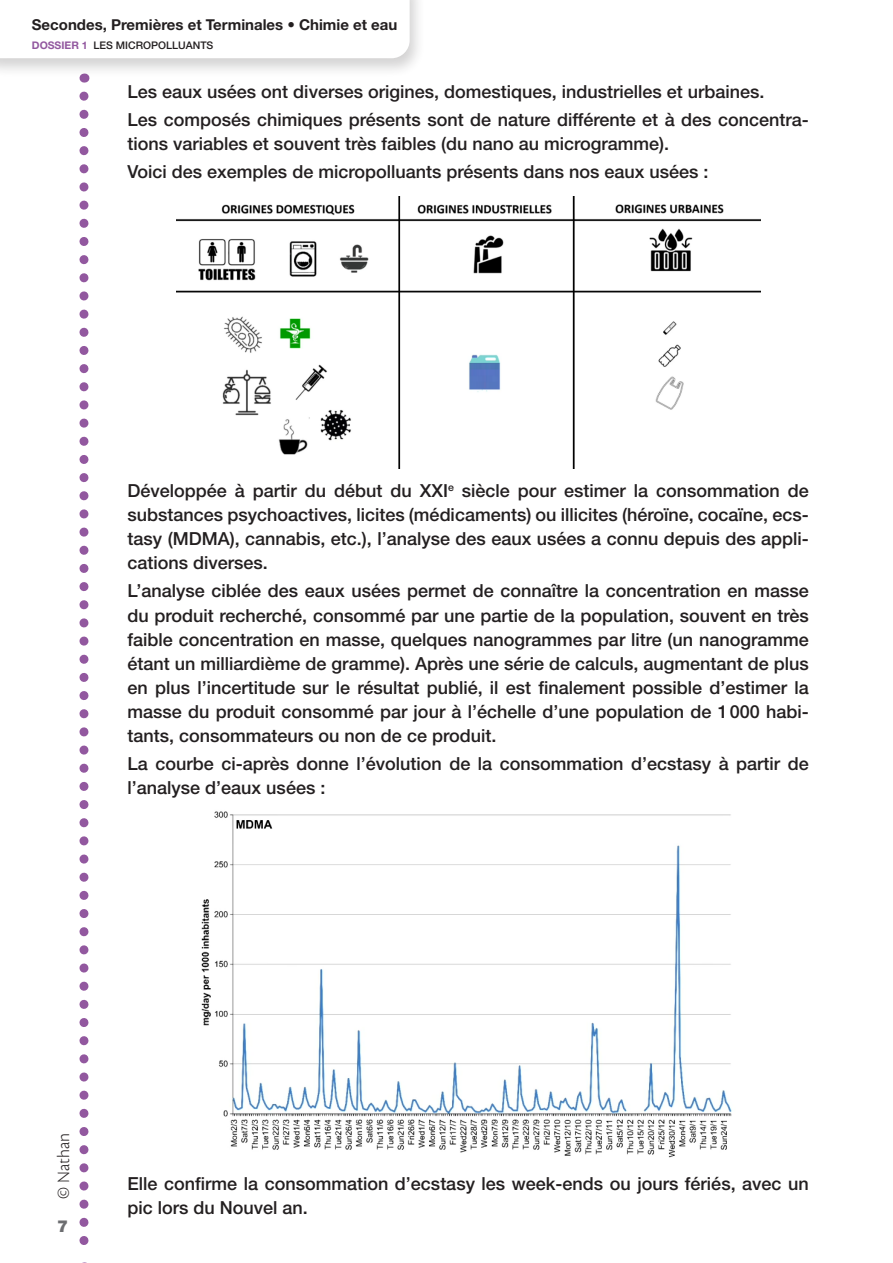
<style>
.page{position:relative;width:893px;height:1263px;background:#fff}
.page>*{position:absolute;margin:0;border:0;box-sizing:border-box;transform-origin:0 0}
.Titre_courant{font:500 18px/24px "Helvetica Neue LT Std";color:#231f20}
.t1{font:300 18px "Cronos Pro";letter-spacing:-.005em;color:#231f20}
.t2{font:900 16.5px "Helvetica Neue LT Std";color:#6c6d70}
.t3{font:700 15px "Helvetica Neue LT Std";color:#231f20}
.t4{font:500 10.5px "Helvetica Neue LT Std";color:#231f20}
.s1{font-weight:700;color:#92589f}
</style>
<div class="page">
<svg style="left:79px;top:96px;width:9px;height:1167px"></svg>
<div style="left:0;top:0;width:425px;height:78px;background:#231f20;opacity:.2"></div>
<svg style="left:0;top:0;width:410px;height:58px"></svg>
<img style="left:176px;top:197px;width:584px;height:272px">
<img style="left:201px;top:811px;width:531px;height:347px">
<p class="t3" style="left:32px;top:16px;width:367px">Secondes, Premières et Terminales • Chimie et eau</p>
<p class="t4" style="left:32px;top:39px;width:183px"><span class="s1">DOSSIER 1</span> LES MICROPOLLUANTS</p>
<p class="Titre_courant" style="left:128px;top:79px;width:638px">Les eaux usées ont diverses origines, domestiques, industrielles et urbaines.</p>
<p class="Titre_courant" style="left:128px;top:108px;width:683px">Les composés chimiques présents sont de nature différente et à des concentra&shy;tions variables et souvent très faibles (du nano au microgramme).</p>
<p class="Titre_courant" style="left:128px;top:160px;width:582px">Voici des exemples de micropolluants présents dans nos eaux usées :</p>
<p class="Titre_courant" style="left:128px;top:479px;width:683px;text-align:justify">Développée à partir du début du XXI<sup>e</sup> siècle pour estimer la consommation de substances psychoactives, licites (médicaments) ou illicites (héroïne, cocaïne, ecs&shy;tasy (MDMA), cannabis, etc.), l’analyse des eaux usées a connu depuis des appli&shy;cations diverses.</p>
<p class="Titre_courant" style="left:128px;top:579px;width:683px;text-align:justify">L’analyse ciblée des eaux usées permet de connaître la concentration en masse du produit recherché, consommé par une partie de la population, souvent en très faible concentration en masse, quelques nanogrammes par litre (un nanogramme étant un milliardième de gramme). Après une série de calculs, augmentant de plus en plus l’incertitude sur le résultat publié, il est finalement possible d’estimer la masse du produit consommé par jour à l’échelle d’une population de 1000 habi&shy;tants, consommateurs ou non de ce produit.</p>
<p class="Titre_courant" style="left:128px;top:751px;width:683px">La courbe ci-après donne l’évolution de la consommation d’ecstasy à partir de l’analyse d’eaux usées :</p>
<p class="t1" style="left:53px;top:1198px;width:67px;rotate:-90deg">© Nathan</p>
<p class="t2" style="left:57px;top:1216px;width:13px">7</p>
<p class="Titre_courant" style="left:128px;top:1171px;width:683px">Elle confirme la consommation d’ecstasy les week-ends ou jours fériés, avec un pic lors du Nouvel an.</p>
</div>
